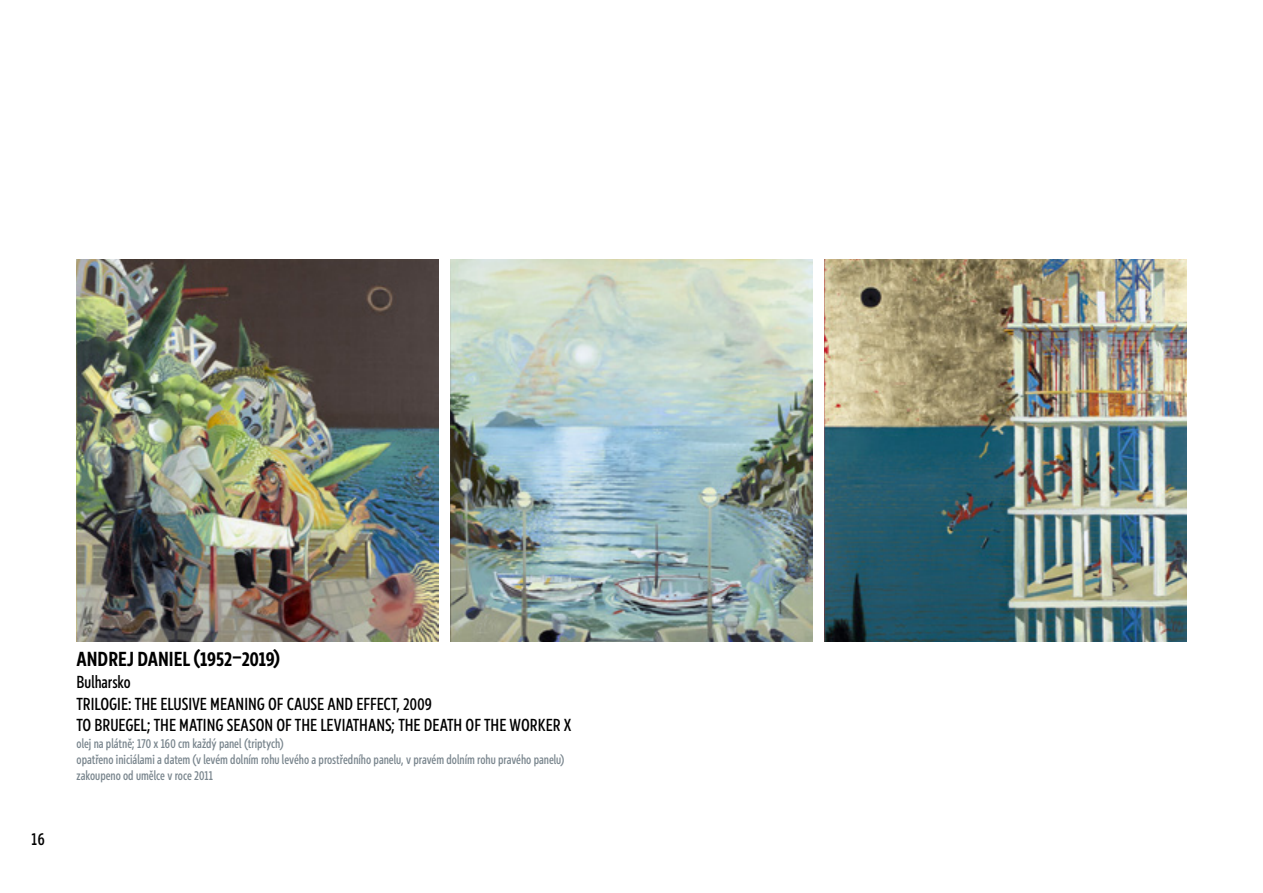
<style>
.page{position:relative;width:1263px;height:893px;background:#fff}
.page>*{position:absolute;margin:0;border:0;box-sizing:border-box;transform-origin:0 0}
.t1{font:700 21px "Europea Narrow";color:#000}
.t2{font:500 18px/21.6px "Europea Narrow";color:#000}
.t3{font:500 13.5px/16.2px "Europea Narrow";color:#7a868e}
</style>
<div class="page">
<img style="left:825px;top:259px;width:361px;height:383px">
<img style="left:451px;top:259px;width:361px;height:383px">
<img style="left:76px;top:259px;width:362px;height:383px">
<h2 class="t2" style="left:32px;top:826px;width:15px">16</h2>
<h1 class="t1" style="left:77px;top:643px;width:205px">ANDREJ DANIEL (1952–2019)</h1>
<h2 class="t2" style="left:77px;top:670px;width:496px">Bulharsko<br>TRILOGIE: THE ELUSIVE MEANING OF CAUSE AND EFFECT, 2009<br>TO BRUEGEL; THE MATING SEASON OF THE LEVIATHANS; THE DEATH OF THE WORKER X</h2>
<p class="t3" style="left:77px;top:734px;width:490px">olej na plátně; 170 x 160 cm každý panel (triptych)<br>opatřeno iniciálami a datem (v levém dolním rohu levého a prostředního panelu, v pravém dolním rohu pravého panelu) zakoupeno od umělce v roce 2011</p>
</div>
